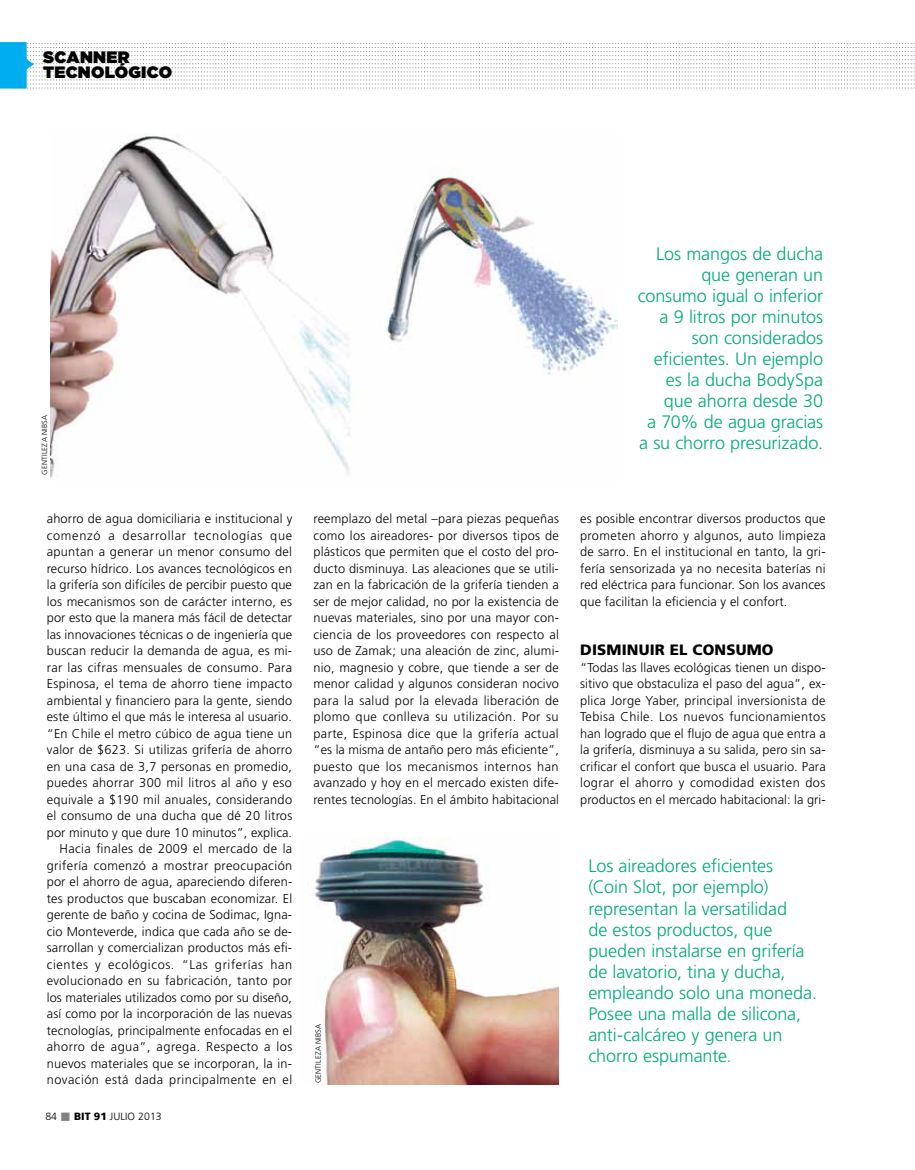
<style>
.page{position:relative;width:915px;height:1170px;background:#fff}
.page>*{position:absolute;margin:0;border:0;box-sizing:border-box;transform-origin:0 0}
.t1{font:300 18px/21px "Frutiger";letter-spacing:-.005em;color:#00ab7a;text-align:right}
.t2{font:900 16.5px/15px "Gotham";letter-spacing:.02em;color:#000}
.t3{font:900 15px "Frutiger";letter-spacing:.01em;color:#000}
.t4{font:300 12.75px/16.5px "Frutiger";letter-spacing:.015em;color:#000;text-align:justify}
.t5{font:300 10.5px "Frutiger";letter-spacing:.005em;color:#000}
.t6{font:300 7.5px "Frutiger";letter-spacing:.03em;color:#000}
.s1{color:#808285}
.s2{font-weight:900}
</style>
<div class="page">
<img style="left:50px;top:133px;width:567px;height:345px">
<svg style="left:0;top:42px;width:914px;height:47px"></svg>
<img style="left:314px;top:837px;width:244px;height:247px">
<p class="t2" style="left:43px;top:49px;width:130px">SCANNER<br>TECNOLÓGICO</p>
<p class="t6" style="left:40px;top:474px;width:61px;rotate:-90deg">Gentileza nibsa</p>
<p class="t4" style="left:47px;top:510px;width:247px;text-align:right">ahorro de agua domiciliaria e institucional y comenzó a desarrollar tecnologías que apuntan a generar un menor consumo del recurso hídrico. Los avances tecnológicos en la grifería son difíciles de percibir puesto que los mecanismos son de carácter interno, es por esto que la manera más fácil de detectar las innovaciones técnicas o de ingeniería que buscan reducir la demanda de agua, es mi&shy;rar las cifras mensuales de consumo. Para Espinosa, el tema de ahorro tiene impacto ambiental y financiero para la gente, siendo este último el que más le interesa al usuario. “En Chile el metro cúbico de agua tiene un valor de $623. Si utilizas grifería de ahorro en una casa de 3,7 personas en promedio, puedes ahorrar 300 mil litros al año y eso equivale a $190 mil anuales, considerando el consumo de una ducha que dé 20 litros por minuto y que dure 10 minutos”, explica.<br>Hacia finales de 2009 el mercado de la grifería comenzó a mostrar preocupación por el ahorro de agua, apareciendo diferen&shy;tes productos que buscaban economizar. El gerente de baño y cocina de Sodimac, Igna&shy;cio Monteverde, indica que cada año se de&shy;sarrollan y comercializan productos más efi&shy;cientes y ecológicos. “Las griferías han evolucionado en su fabricación, tanto por los materiales utilizados como por su diseño, así como por la incorporación de las nuevas tecnologías, principalmente enfocadas en el ahorro de agua”, agrega. Respecto a los nuevos materiales que se incorporan, la in&shy;novación está dada principalmente en el</p>
<p class="t5" style="left:45px;top:1110px;width:118px">84 <span class="s1">■</span> <span class="s2">BIT 91</span> julio 2013</p>
<p class="t4" style="left:313px;top:510px;width:247px">reemplazo del metal –para piezas pequeñas como los aireadores- por diversos tipos de plásticos que permiten que el costo del pro&shy;ducto disminuya. Las aleaciones que se utili&shy;zan en la fabricación de la grifería tienden a ser de mejor calidad, no por la existencia de nuevas materiales, sino por una mayor con&shy;ciencia de los proveedores con respecto al uso de Zamak; una aleación de zinc, alumi&shy;nio, magnesio y cobre, que tiende a ser de menor calidad y algunos consideran nocivo para la salud por la elevada liberación de plomo que conlleva su utilización. Por su parte, Espinosa dice que la grifería actual “es la misma de antaño pero más eficiente”, puesto que los mecanismos internos han avanzado y hoy en el mercado existen dife&shy;rentes tecnologías. En el ámbito habitacional</p>
<p class="t6" style="left:314px;top:1083px;width:61px;rotate:-90deg">Gentileza nibsa</p>
<h1 class="t1" style="left:637px;top:243px;width:187px">Los mangos de ducha que generan un consumo igual o inferior a 9 litros por minutos son considerados eficientes. U n ejemplo es la ducha BodySpa que ahorra desde 30<br>a 70% de agua gracias a su chorro presurizado.</h1>
<p class="t4" style="left:580px;top:510px;width:247px">es posible encontrar diversos productos que prometen ahorro y algunos, auto limpieza de sarro. En el institucional en tanto, la gri&shy;fería sensorizada ya no necesita baterías ni red eléctrica para funcionar. Son los avances que facilitan la eficiencia y el confort.</p>
<p class="t3" style="left:580px;top:641px;width:195px">DISMINUIR EL CONSUMO</p>
<p class="t4" style="left:580px;top:659px;width:247px">“Todas las llaves ecológicas tienen un dispo&shy;sitivo que obstaculiza el paso del agua”, ex&shy;plica Jorge Yaber, principal inversionista de Tebisa Chile. Los nuevos funcionamientos han logrado que el flujo de agua que entra a la grifería, disminuya a su salida, pero sin sa&shy;crificar el confort que busca el usuario. Para lograr el ahorro y comodidad existen dos productos en el mercado habitacional: la gri-</p>
<p class="t1" style="left:588px;top:855px;width:230px;text-align:left">Los aireadores eficientes (Coin Slot, por ejemplo) representan la versatilidad<br>de estos productos, que pueden instalarse en grifería de lavatorio, tina y ducha, empleando solo una moneda.<br>Posee una malla de silicona, anti-calcáreo y genera un chorro espumante.</p>
</div>
